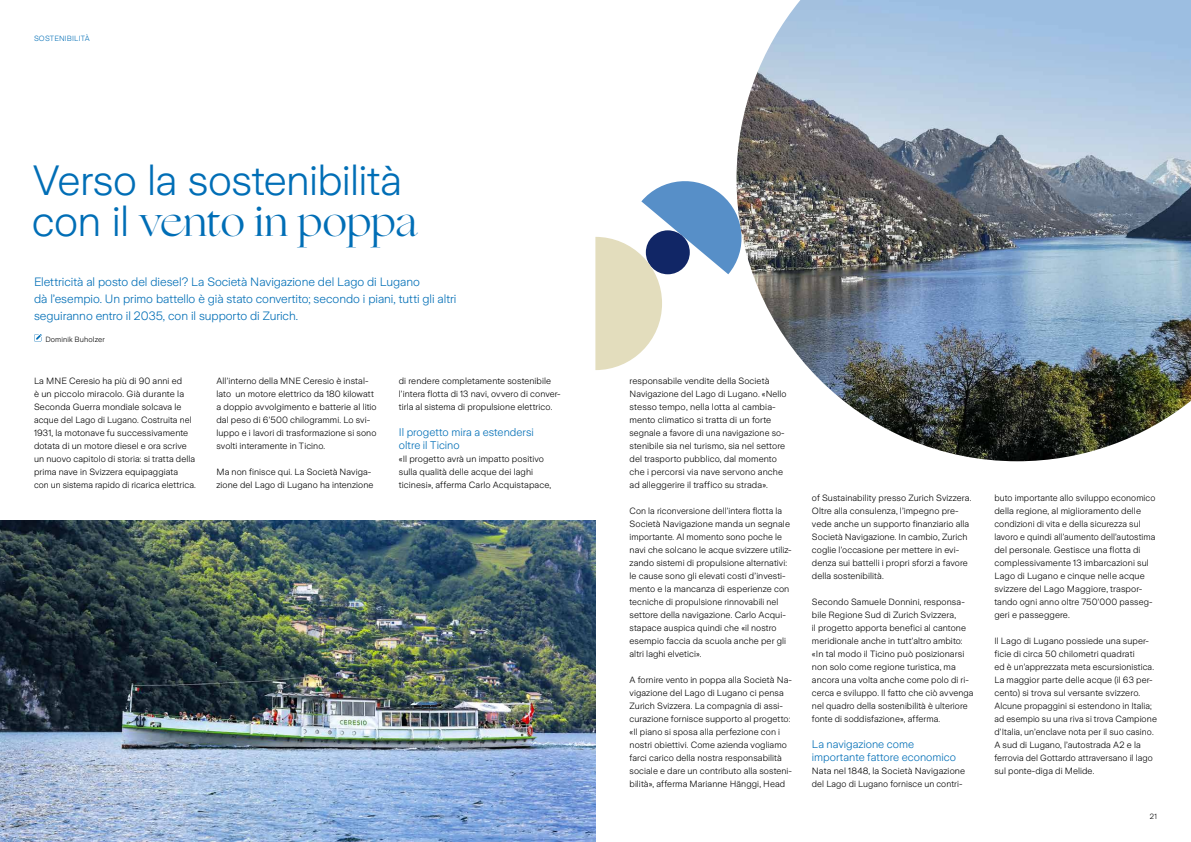
<style>
.page{position:relative;width:1191px;height:842px;background:#fff}
.page>*{position:absolute;margin:0;border:0;box-sizing:border-box;transform-origin:0 0}
.t1{font:300 42px "Zurich Sans";letter-spacing:-.015em;color:#006eb6}
.t2{font:42px "Ogg";letter-spacing:-.01em;color:#006eb6}
.t3{font:300 12px/17px "Zurich Sans";letter-spacing:-.005em;color:#006eb6}
.t4{font:300 11px/13px "Zurich Sans";color:#006eb6}
.t5{font:300 9px/13px "Zurich Sans";letter-spacing:.01em;color:#000}
.t6{font:300 7.5px "Zurich Sans";letter-spacing:.015em;color:#000}
.t7{font:300 7.5px "Zurich Sans";letter-spacing:.015em;color:#006eb6}
.s1{font-family:"Zurich Sans";font-weight:300}
</style>
<div class="page">
<img style="left:0;top:520px;width:595px;height:322px">
<svg style="left:34px;top:334px;width:8px;height:8px"></svg>
<svg style="left:595px;top:181px;width:141px;height:189px"></svg>
<img style="left:736px;top:0;width:455px;height:461px">
<p class="t7" style="left:34px;top:34px;width:57px">SOSTENIBILITÀ</p>
<h1 class="t1" style="left:33px;top:158px;width:371px">Verso la sostenibilità</h1>
<h1 class="t2" style="left:32px;top:194px;width:387px"><span class="s1">con il</span> vento in poppa</h1>
<h2 class="t3" style="left:34px;top:274px;width:424px">Elettricità al posto del diesel? La Società Navigazione del Lago di Lugano<br>dà l’esempio. Un primo battello è già stato convertito; secondo i piani, tutti gli altri seguiranno entro il 2035, con il supporto di Zurich.</h2>
<p class="t6" style="left:45px;top:335px;width:61px">Dominik Buholzer</p>
<p class="t5" style="left:34px;top:374px;width:163px">La MNE Ceresio ha più di 90 anni ed<br>è un piccolo miracolo. Già durante la Seconda Guerra mondiale solcava le acque del Lago di Lugano. Costruita nel 1931, la motonave fu successivamente dotata di un motore diesel e ora scrive un nuovo capitolo di storia: si tratta della prima nave in Svizzera equipaggiata<br>con un sistema rapido di ricarica elettrica.</p>
<p class="t5" style="left:216px;top:374px;width:162px">All’interno della MNE Ceresio è instal&shy;lato un motore elettrico da 180 kilowatt a doppio avvolgimento e batterie al litio dal peso di 6’500 chilogrammi. Lo svi&shy;luppo e i lavori di trasformazione si sono svolti interamente in Ticino.</p>
<p class="t5" style="left:399px;top:374px;width:163px">di rendere completamente sostenibile l’intera flotta di 13 navi, ovvero di conver&shy;tirla al sistema di propulsione elettrico.</p>
<p class="t4" style="left:399px;top:426px;width:136px">Il progetto mira a estendersi oltre il Ticino</p>
<p class="t5" style="left:399px;top:452px;width:154px">«Il progetto avrà un impatto positivo sulla qualità delle acque dei laghi ticinesi», afferma Carlo Acquistapace,</p>
<p class="t5" style="left:216px;top:465px;width:159px">Ma non finisce qui. La Società Naviga&shy;zione del Lago di Lugano ha intenzione</p>
<p class="t5" style="left:629px;top:374px;width:159px">responsabile vendite della Società Navigazione del Lago di Lugano. «Nello stesso tempo, nella lotta al cambia&shy;mento climatico si tratta di un forte segnale a favore di una navigazione so&shy;stenibile sia nel turismo, sia nel settore del trasporto pubblico, dal momento che i percorsi via nave servono anche ad alleggerire il traffico su strada».</p>
<p class="t5" style="left:629px;top:504px;width:164px">Con la riconversione dell’intera flotta la Società Navigazione manda un segnale importante. Al momento sono poche le navi che solcano le acque svizzere utiliz&shy;zando sistemi di propulsione alternativi: le cause sono gli elevati costi d’investi&shy;mento e la mancanza di esperienze con tecniche di propulsione rinnovabili nel settore della navigazione. Carlo Acqui&shy;stapace auspica quindi che «il nostro esempio faccia da scuola anche per gli altri laghi elvetici».</p>
<p class="t5" style="left:629px;top:673px;width:164px">A fornire vento in poppa alla Società Na&shy;vigazione del Lago di Lugano ci pensa Zurich Svizzera. La compagnia di assi&shy;curazione fornisce supporto al progetto: «Il piano si sposa alla perfezione con i nostri obiettivi. Come azienda vogliamo farci carico della nostra responsabilità sociale e dare un contributo alla sosteni&shy;bilità», afferma Marianne Hänggi, Head</p>
<p class="t5" style="left:812px;top:491px;width:161px">of Sustainability presso Zurich Svizzera.<br>Oltre alla consulenza, l’impegno pre&shy;vede anche un supporto finanziario alla Società Navigazione. In cambio, Zurich coglie l’occasione per mettere in evi&shy;denza sui battelli i propri sforzi a favore della sostenibilità.</p>
<p class="t5" style="left:812px;top:595px;width:163px">Secondo Samuele Donnini, responsa&shy;bile Regione Sud di Zurich Svizzera,<br>il progetto apporta benefici al cantone meridionale anche in tutt’altro ambito: «In tal modo il Ticino può posizionarsi non solo come regione turistica, ma ancora una volta anche come polo di ri&shy;cerca e sviluppo. Il fatto che ciò avvenga nel quadro della sostenibilità è ulteriore fonte di soddisfazione», afferma.</p>
<p class="t4" style="left:812px;top:738px;width:146px">La navigazione come importante fattore economico</p>
<p class="t5" style="left:812px;top:764px;width:155px">Nata nel 1848, la Società Navigazione del Lago di Lugano fornisce un contri-</p>
<p class="t5" style="left:994px;top:491px;width:163px">buto importante allo sviluppo economico della regione, al miglioramento delle condizioni di vita e della sicurezza sul lavoro e quindi all’aumento dell’autostima del personale. Gestisce una flotta di complessivamente 13 imbarcazioni sul Lago di Lugano e cinque nelle acque svizzere del Lago Maggiore, traspor&shy;tando ogni anno oltre 750’000 passeg&shy;geri e passeggere.</p>
<p class="t5" style="left:994px;top:634px;width:164px">Il Lago di Lugano possiede una super&shy;ficie di circa 50 chilometri quadrati<br>ed è un’apprezzata meta escursionistica.<br>La maggior parte delle acque (il 63 per&shy;cento) si trova sul versante svizzero.<br>Alcune propaggini si estendono in Italia; ad esempio su una riva si trova Campione d’Italia, un’enclave nota per il suo casino.<br>A sud di Lugano, l’autostrada A2 e la ferrovia del Gottardo attraversano il lago sul ponte-diga di Melide.</p>
<p class="t6" style="left:1149px;top:813px;width:9px">21</p>
</div>
